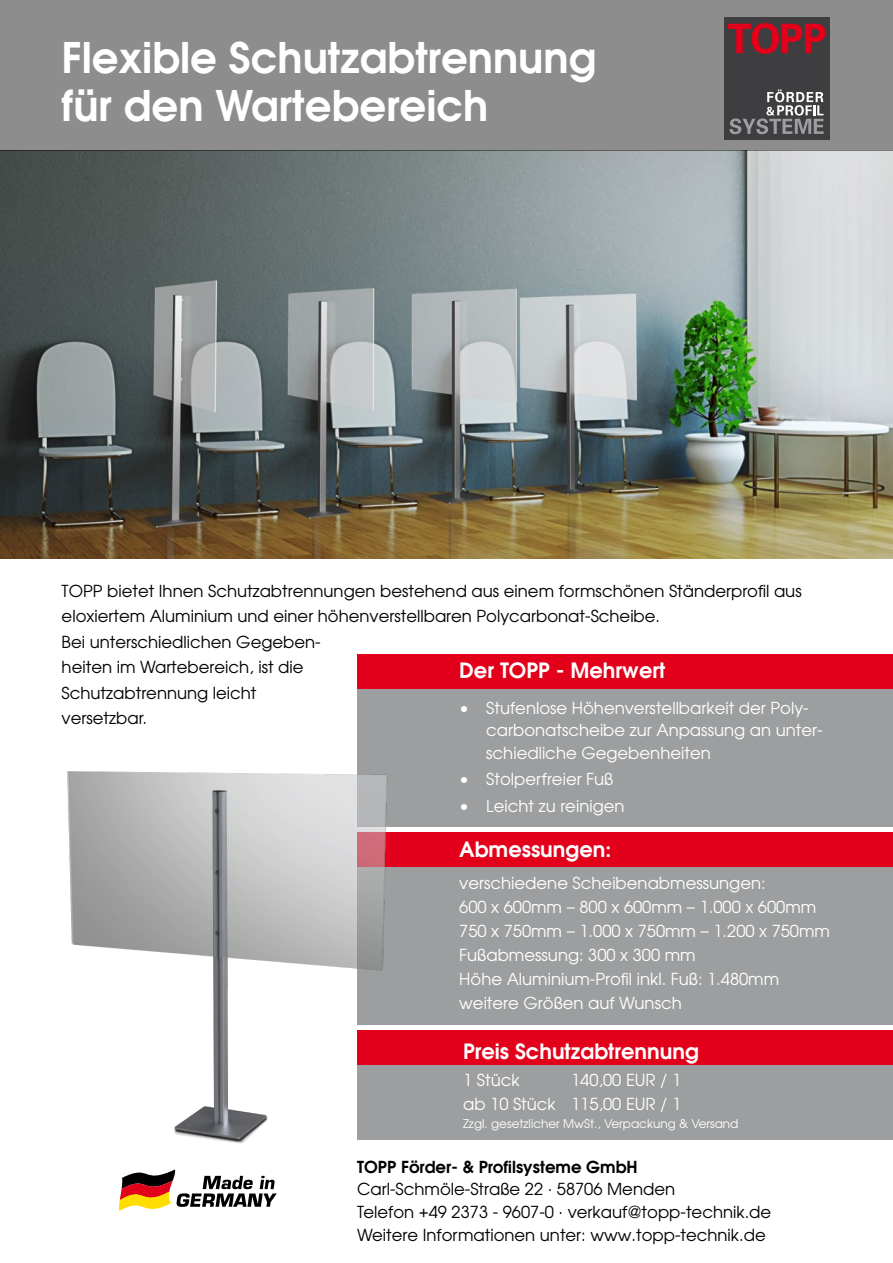
<style>
.page{position:relative;width:893px;height:1263px;background:#fff}
.page>*{position:absolute;margin:0;border:0;box-sizing:border-box;transform-origin:0 0}
.t1{font:600 42px/48px "Avant Garde";color:#fff}
.t2{font:600 21px "Avant Garde";color:#fff}
.t3{font:16.5px/25.5px "Avant Garde";color:#000}
.t4{font:16.5px/24px "Avant Garde";color:#fff}
.t5{font:600 16.5px "Avant Garde";color:#000}
.t6{font:12px "Avant Garde";color:#fff}
</style>
<div class="page">
<img style="left:0;top:151px;width:893px;height:407px">
<div style="left:357px;top:1052px;width:536px;height:87px;background:#9c9e9f"></div>
<div style="left:357px;top:687px;width:536px;height:140px;background:#9c9e9f"></div>
<div style="left:357px;top:1030px;width:536px;height:34px;background:#e2001a"></div>
<div style="left:357px;top:865px;width:536px;height:159px;background:#9c9e9f"></div>
<div style="left:357px;top:654px;width:536px;height:34px;background:#e2001a"></div>
<div style="left:357px;top:832px;width:536px;height:34px;background:#e2001a"></div>
<svg style="left:119px;top:1175px;width:158px;height:37px"></svg>
<img style="left:67px;top:771px;width:405px;height:404px">
<div style="left:0;top:0;width:893px;height:151px;background:#8d8d8d"></div>
<div style="left:724px;top:18px;width:105px;height:122px;background:#3e3d40"></div>
<svg style="left:728px;top:23px;width:97px;height:31px"></svg>
<svg style="left:729px;top:90px;width:95px;height:44px"></svg>
<h1 class="t1" style="left:62px;top:32px;width:536px">Flexible Schutzabtrennung für den Wartebereich</h1>
<p class="t3" style="left:62px;top:578px;width:742px">TOPP bietet Ihnen Schutzabtrennungen bestehend aus einem formschönen Ständerprofil aus eloxiertem Aluminium und einer höhenverstellbaren Polycarbonat-Scheibe.<br>Bei unterschiedlichen Gegeben-<br>heiten im Wartebereich, ist die<br>Schutzabtrennung leicht<br>versetzbar.</p>
<p class="t2" style="left:459px;top:657px;width:208px">Der TOPP - Mehrwert</p>
<p class="t4" style="left:486px;top:696px;width:338px;line-height:22.5px;text-indent:-27px">• Stufenlose Höhenverstellbarkeit der Poly&shy;carbonatscheibe zur Anpassung an unter&shy;schiedliche Gegebenheiten</p>
<p class="t4" style="left:459px;top:767px;width:156px">• Stolperfreier Fuß</p>
<p class="t4" style="left:459px;top:794px;width:167px">• Leicht zu reinigen</p>
<p class="t2" style="left:459px;top:836px;width:154px">Abmessungen:</p>
<p class="t4" style="left:459px;top:871px;width:372px">verschiedene Scheibenabmessungen:<br>600 x 600mm – 800 x 600mm – 1.000 x 600mm 750 x 750mm – 1.000 x 750mm – 1.200 x 750mm Fußabmessung: 300 x 300 mm<br>Höhe Aluminium-Profil inkl. Fuß: 1.480mm weitere Größen auf Wunsch</p>
<p class="t2" style="left:463px;top:1038px;width:237px">Preis Schutzabtrennung</p>
<p class="t4" style="left:463px;top:1068px;width:58px">1 Stück</p>
<p class="t4" style="left:463px;top:1068px;width:219px;text-align:right">140,00 EUR / 1<br>ab 10 Stück 115,00 EUR / 1</p>
<p class="t6" style="left:463px;top:1116px;width:277px">Zzgl. gesetzlicher MwSt., Verpackung &amp; Versand</p>
<p class="t5" style="left:357px;top:1156px;width:282px">TOPP Förder- &amp; Profilsysteme GmbH</p>
<p class="t3" style="left:357px;top:1178px;width:416px;line-height:22.5px">Carl-Schmöle-Straße 22 · 58706 Menden<br>Telefon +49 2373 - 9607-0 · verkauf@topp-technik.de<br>Weitere Informationen unter: www.topp-technik.de</p>
</div>
